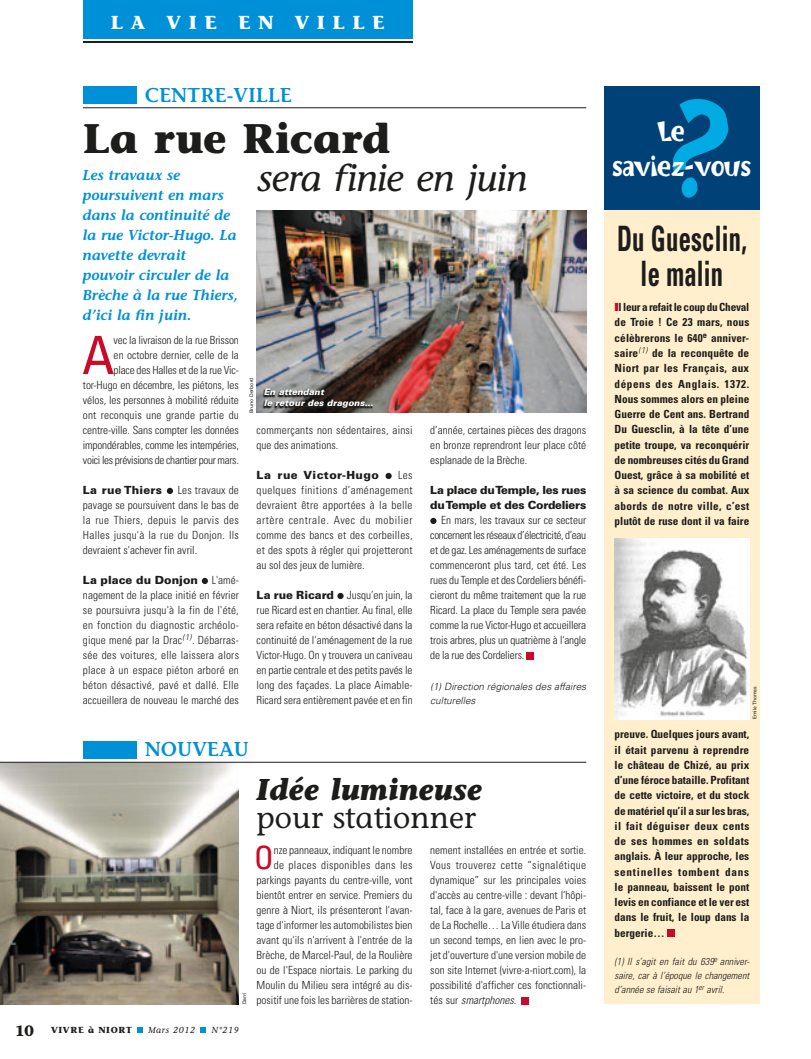
<style>
.page{position:relative;width:811px;height:1059px;background:#fff}
.page>*{position:absolute;margin:0;border:0;box-sizing:border-box;transform-origin:0 0}
.t1{font:condensed 52.75px "Univers";color:#ca0a28}
.t2{font:700 41.25px "Stone Informal";color:#1d1d1b}
.t3{font:italic 37.5px "Stone Informal";letter-spacing:-.02em;color:#1d1d1b}
.t4{font:700 condensed 35px/35px "Univers";letter-spacing:.01em;color:#1d1d1b;text-align:center;scale:.7 1}
.t5{font:32.5px/35px "Burweed ICG";letter-spacing:-.01em;color:#fff}
.t6{font:condensed 32px "Univers";color:#ca0a28}
.t7{font:30px "Stone Informal";color:#1d1d1b}
.t8{font:italic 700 30px "Stone Informal";color:#1d1d1b}
.t9{font:600 20px "Stone Informal";color:#0090d7}
.t10{font:700 18.75px "Stone Informal";letter-spacing:.4em;color:#fff}
.t11{font:italic 600 14.38px/20px "Stone Informal";color:#0090d7}
.t12{font:300 condensed 11.25px/15px "Univers";color:#1d1d1b;text-align:justify}
.t13{font:700 condensed 11.25px/15.2px "Univers";color:#1d1d1b;text-align:justify}
.t14{font:900 11.25px/15px "Univers";letter-spacing:-.025em;color:#1d1d1b}
.t15{font:300 condensed 11.25px/15px "Univers";letter-spacing:.02em;color:#1d1d1b}
.t16{font:italic 300 condensed 10px/13.8px "Univers";color:#1d1d1b;text-align:justify}
.t17{font:italic 300 10px/13.8px "Univers";color:#1d1d1b}
.t18{font:italic 900 8.75px/10.6px "Univers";letter-spacing:.005em;color:#fff}
.t19{font:700 8.75px "Stone Informal";letter-spacing:.075em;color:#1d1d1b}
.t20{font:italic 8.75px "Stone Informal";letter-spacing:.075em;color:#1d1d1b}
.t21{font:5px "Univers";color:#1d1d1b}
.s1{font-weight:900;font-stretch:normal}
.s2{font-size:15px}
.s3{font-style:italic}
.s4{font-weight:900;font-stretch:normal;color:#ca0a28}
</style>
<div class="page">
<img style="left:0;top:763px;width:239px;height:241px">
<svg style="left:137px;top:1027px;width:6px;height:5px"></svg>
<svg style="left:201px;top:1027px;width:5px;height:5px"></svg>
<svg style="left:167px;top:488px;width:6px;height:6px"></svg>
<svg style="left:202px;top:578px;width:6px;height:6px"></svg>
<div style="left:385px;top:473px;width:7px;height:6px;background:#1d1d1b;border-radius:50%"></div>
<div style="left:337px;top:593px;width:7px;height:6px;background:#1d1d1b;border-radius:50%"></div>
<svg style="left:430px;top:518px;width:6px;height:6px"></svg>
<div style="left:526px;top:652px;width:7px;height:7px;background:#ca0a28"></div>
<div style="left:83px;top:86px;width:53px;height:18px;background:#0090d7"></div>
<hr style="left:83px;top:107px;width:503px;height:1px;background:#1d1d1b">
<img style="left:257px;top:210px;width:329px;height:203px">
<div style="left:522px;top:997px;width:7px;height:7px;background:#ca0a28"></div>
<div style="left:83px;top:741px;width:53px;height:18px;background:#0090d7"></div>
<div style="left:604px;top:206px;width:156px;height:798px;background:#ffefcd"></div>
<div style="left:667px;top:929px;width:8px;height:7px;background:#ca0a28"></div>
<div style="left:604px;top:86px;width:156px;height:124px;background:#004177"></div>
<svg style="left:673px;top:99px;width:55px;height:72px"></svg>
<svg style="left:681px;top:177px;width:16px;height:21px"></svg>
<img style="left:614px;top:539px;width:135px;height:180px">
<svg style="left:262px;top:388px;width:111px;height:21px;background:#423d3a"></svg>
<hr style="left:0;top:762px;width:586px;height:1px;background:#1d1d1b">
<div style="left:83px;top:0;width:329px;height:39px;background:#0090d7"></div>
<hr style="left:83px;top:41px;width:329px;height:2px;background:#1d1d1b">
<h3 class="t10" style="left:111px;top:11px;width:275px">LA V IE EN V ILLE</h3>
<h3 class="t9" style="left:145px;top:83px;width:149px">CENTRE-VILLE</h3>
<h2 class="t2" style="left:83px;top:112px;width:309px">LA RUE RICARD</h2>
<h3 class="t3" style="left:257px;top:156px;width:272px">sera finie en juin</h3>
<p class="t11" style="left:83px;top:165px;width:157px">Les travaux se poursuivent en mars dans la continuité de la rue Victor-Hugo. La navette devrait pouvoir circuler de la<br>Brèche à la rue Thiers, d’ici la fin juin.</p>
<h1 class="t1" style="left:82px;top:322px;width:34px">A</h1>
<p class="t12" style="left:83px;top:333px;width:157px;text-align:right">vec la livraison de la rue Brisson<br>en octobre dernier, celle de la<br>place des Halles et de la rue Vic&shy;tor-Hugo en décembre, les piétons, les vélos, les personnes à mobilité réduite ont reconquis une grande partie du centre-ville. Sans compter les données impondérables, comme les intempéries, voici les prévisions de chantier pour mars.</p>
<p class="t14" style="left:83px;top:482px;width:81px">La rue Thiers</p>
<p class="t12" style="left:83px;top:483px;width:157px;text-indent:95px">Les travaux de pavage se poursuivent dans le bas de la rue Thiers, depuis le parvis des Halles jusqu'à la rue du Donjon. Ils devraient s'achever fin avril.</p>
<p class="t12" style="left:83px;top:573px;width:158px"><span class="s1">La place du Donjon</span> L'amé&shy;nagement de la place initié en février se poursuivra jusqu'à la fin de l'été, en fonction du diagnostic archéolo&shy;gique mené par la Drac<sup>(1)</sup>. Débarras&shy;sée des voitures, elle laissera alors place à un espace piéton arboré en béton désactivé, pavé et dallé. Elle accueillera de nouveau le marché des</p>
<p class="t21" style="left:248px;top:413px;width:37px;rotate:-90deg">Bruno Derbord</p>
<p class="t18" style="left:264px;top:387px;width:111px">En attendant<br>le retour des dragons...</p>
<p class="t15" style="left:257px;top:422px;width:158px">commerçants non sédentaires, ainsi que des animations.</p>
<p class="t14" style="left:257px;top:467px;width:124px">La rue Victor-Hugo</p>
<p class="t12" style="left:257px;top:468px;width:157px;text-indent:142px">Les quelques finitions d’aménagement devraient être apportées à la belle artère centrale. Avec du mobilier comme des bancs et des corbeilles, et des spots à régler qui projetteront au sol des jeux de lumière.</p>
<p class="t12" style="left:257px;top:588px;width:158px"><span class="s1">La rue Ricard</span> Jusqu’en juin, la rue Ricard est en chantier. Au final, elle sera refaite en béton désactivé dans la continuité de l'aménagement de la rue Victor-Hugo. On y trouvera un caniveau en partie centrale et des petits pavés le long des façades. La place Aimable-Ricard sera entièrement pavée et en fin</p>
<h3 class="t9" style="left:145px;top:737px;width:106px">NO UVEAU</h3>
<p class="t12" style="left:430px;top:422px;width:157px">d’année, certaines pièces des dragons en bronze reprendront leur place côté esplanade de la Brèche.</p>
<p class="t14" style="left:430px;top:482px;width:157px">La place du Temple, les rues du Temple et des Cordeliers</p>
<p class="t12" style="left:430px;top:513px;width:158px;text-indent:11px">En mars, les travaux sur ce secteur concernent les réseaux d’électricité, d’eau et de gaz. Les aménagements de surface commenceront plus tard, cet été. Les rues du Temple et des Cordeliers bénéfi&shy;cieront du même traitement que la rue Ricard. La place du Temple sera pavée comme la rue Victor-Hugo et accueillera trois arbres, plus un quatrième à l'angle de la rue des Cordeliers.</p>
<p class="t17" style="left:430px;top:680px;width:157px">(1) Direction régionales des affaires culturelles</p>
<p class="t21" style="left:241px;top:1004px;width:13px;rotate:-90deg">Darri</p>
<p class="t19" style="left:15px;top:1024px;width:119px"><span class="s2">10</span> VIVRE À NIORT</p>
<p class="t20" style="left:148px;top:1024px;width:49px">Mars 2012</p>
<p class="t20" style="left:211px;top:1024px;width:29px">N°219</p>
<h3 class="t8" style="left:257px;top:771px;width:227px">Idée lumineuse</h3>
<h3 class="t7" style="left:257px;top:799px;width:221px">pour stationner</h3>
<h3 class="t6" style="left:254px;top:837px;width:21px">O</h3>
<p class="t12" style="left:257px;top:843px;width:157px;text-align:right">nze panneaux, indiquant le nombre<br>de places disponibles dans les parkings payants du centre-ville, vont bientôt entrer en service. Premiers du genre à Niort, ils présenteront l'avan&shy;tage d'informer les automobilistes bien avant qu'ils n'arrivent à l'entrée de la Brèche, de Marcel-Paul, de la Roulière ou de l'Espace niortais. Le parking du Moulin du Milieu sera intégré au dis&shy;positif une fois les barrières de station-</p>
<p class="t12" style="left:430px;top:842px;width:157px">nement installées en entrée et sortie.<br>Vous trouverez cette “signalétique dynamique” sur les principales voies d'accès au centre-ville : devant l’hôpi&shy;tal, face à la gare, avenues de Paris et de La Rochelle… La Ville étudiera dans un second temps, en lien avec le pro&shy;jet d'ouverture d'une version mobile de son site Internet (vivre-a-niort.com), la possibilité d'afficher ces fonctionnali&shy;tés sur <span class="s3">smartphones</span>.</p>
<h3 class="t5" style="left:612px;top:114px;width:141px;text-indent:45px">Le saviez-vous</h3>
<h3 class="t4" style="left:617px;top:221px;width:187px">Du Guesclin, le malin</h3>
<p class="t13" style="left:614px;top:300px;width:136px"><span class="s4">I</span>l leur a refait le coup du Cheval de Troie ! Ce 23 mars, nous célèbrerons le 640<sup>e</sup> anniver&shy;saire<sup>(1)</sup> de la reconquête de Niort par les Français, aux dépens des Anglais. 1372.<br>Nous sommes alors en pleine Guerre de Cent ans. Bertrand Du Guesclin, à la tête d’une petite troupe, va reconquérir de nombreuses cités du Grand Ouest, grâce à sa mobilité et à sa science du combat. Aux abords de notre ville, c’est plutôt de ruse dont il va faire</p>
<p class="t21" style="left:751px;top:719px;width:35px;rotate:-90deg">Emile Thomas</p>
<p class="t13" style="left:614px;top:727px;width:136px">preuve. Quelques jours avant, il était parvenu à reprendre le château de Chizé, au prix d’une féroce bataille. Profitant de cette victoire, et du stock de matériel qu’il a sur les bras, il fait déguiser deux cents de ses hommes en soldats anglais. À leur approche, les sentinelles tombent dans le panneau, baissent le pont levis en confiance et le ver est dans le fruit, le loup dans la bergerie…</p>
<p class="t16" style="left:614px;top:955px;width:136px">(1) Il s’agit en fait du 639<sup>e</sup> anniver&shy;saire, car à l’époque le changement d’année se faisait au 1<sup>er</sup> avril.</p>
</div>
